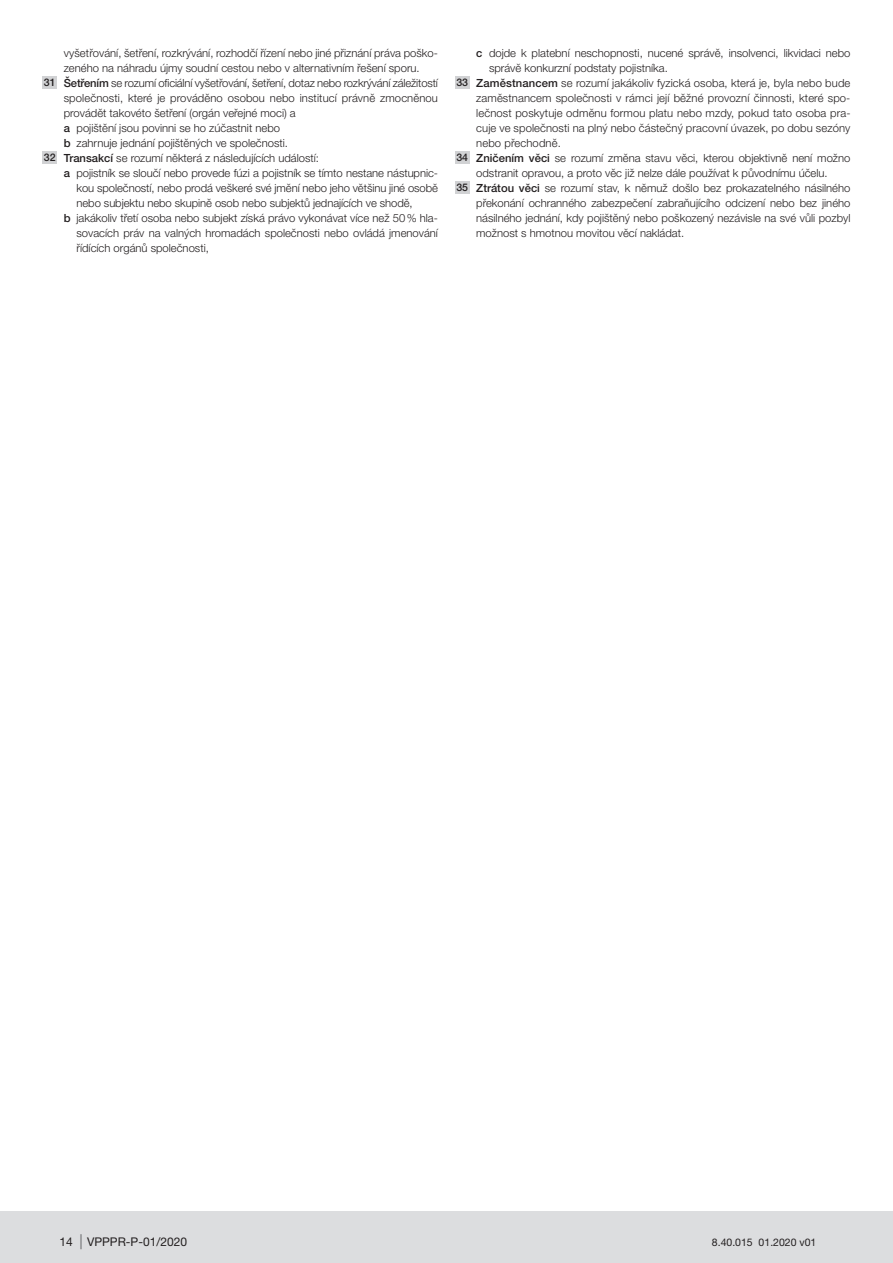
<style>
.page{position:relative;width:893px;height:1263px;background:#fff}
.page>*{position:absolute;margin:0;border:0;box-sizing:border-box;transform-origin:0 0}
.t1{font:12px "Helvetica Neue LT Pro";color:#231f20}
.t2{font:300 11.25px "Helvetica Neue LT Pro";color:#231f20}
.t3{font:10.5px "Helvetica Neue LT Pro";color:#231f20}
.s1{font-weight:500;font-size:10.5px}
.s2{font-weight:500}
.s3{font-size:15px;color:#6c6d70}
</style>
<div class="page">
<div style="left:0;top:1212px;width:893px;height:51px;background:#dcdddf"></div>
<div style="left:43px;top:76px;width:14px;height:13px;background:#d1d2d4"></div>
<div style="left:43px;top:151px;width:14px;height:13px;background:#d1d2d4"></div>
<div style="left:455px;top:76px;width:15px;height:13px;background:#d1d2d4"></div>
<div style="left:455px;top:151px;width:15px;height:13px;background:#d1d2d4"></div>
<div style="left:455px;top:181px;width:15px;height:13px;background:#d1d2d4"></div>
<p class="t2" style="left:64px;top:46px;width:376px">vyšetřování, šetření, rozkrývání, rozhodčí řízení nebo jiné přiznání práva poško-</p>
<p class="t2" style="left:64px;top:61px;width:357px">zeného na náhradu újmy soudní cestou nebo v alternativním řešení sporu.</p>
<p class="t2" style="left:44px;top:76px;width:396px"><span class="s1">31</span> <span class="s2">Šetřením</span> se rozumí oficiální vyšetřování, šetření, dotaz nebo rozkrývání záležitostí</p>
<p class="t2" style="left:64px;top:91px;width:376px">společnosti, které je prováděno osobou nebo institucí právně zmocněnou</p>
<p class="t2" style="left:64px;top:106px;width:233px">provádět takovéto šetření (orgán veřejné moci) a</p>
<p class="t2" style="left:64px;top:121px;width:218px"><span class="s2">a</span> pojištění jsou povinni se ho zúčastnit nebo</p>
<p class="t2" style="left:64px;top:136px;width:226px"><span class="s2">b</span> zahrnuje jednání pojištěných ve společnosti.</p>
<p class="t2" style="left:44px;top:151px;width:277px"><span class="s1">32</span> <span class="s2">Transakcí</span> se rozumí některá z následujících událostí:</p>
<p class="t2" style="left:64px;top:166px;width:376px"><span class="s2">a</span> pojistník se sloučí nebo provede fúzi a pojistník se tímto nestane nástupnic-</p>
<p class="t2" style="left:77px;top:181px;width:363px">kou společností, nebo prodá veškeré své jmění nebo jeho většinu jiné osobě</p>
<p class="t2" style="left:77px;top:196px;width:338px">nebo subjektu nebo skupině osob nebo subjektů jednajících ve shodě,</p>
<p class="t2" style="left:64px;top:211px;width:376px"><span class="s2">b</span> jakákoliv třetí osoba nebo subjekt získá právo vykonávat více než 50 % hla-</p>
<p class="t2" style="left:77px;top:226px;width:363px">sovacích práv na valných hromadách společnosti nebo ovládá jmenování</p>
<p class="t2" style="left:77px;top:241px;width:134px">řídících orgánů společnosti,</p>
<p class="t2" style="left:476px;top:46px;width:376px"><span class="s2">c</span> dojde k platební neschopnosti, nucené správě, insolvenci, likvidaci nebo</p>
<p class="t2" style="left:489px;top:61px;width:180px">správě konkurzní podstaty pojistníka.</p>
<p class="t2" style="left:456px;top:76px;width:396px"><span class="s1">33</span> <span class="s2">Zaměstnancem</span> se rozumí jakákoliv fyzická osoba, která je, byla nebo bude</p>
<p class="t2" style="left:476px;top:91px;width:376px">zaměstnancem společnosti v rámci její běžné provozní činnosti, které spo-</p>
<p class="t2" style="left:476px;top:106px;width:376px">lečnost poskytuje odměnu formou platu nebo mzdy, pokud tato osoba pra-</p>
<p class="t2" style="left:476px;top:121px;width:376px">cuje ve společnosti na plný nebo částečný pracovní úvazek, po dobu sezóny</p>
<p class="t2" style="left:476px;top:136px;width:86px">nebo přechodně.</p>
<p class="t2" style="left:456px;top:151px;width:396px"><span class="s1">34</span> <span class="s2">Zničením věci</span> se rozumí změna stavu věci, kterou objektivně není možno</p>
<p class="t2" style="left:476px;top:166px;width:353px">odstranit opravou, a proto věc již nelze dále používat k původnímu účelu.</p>
<p class="t2" style="left:456px;top:181px;width:396px"><span class="s1">35</span> <span class="s2">Ztrátou věci</span> se rozumí stav, k němuž došlo bez prokazatelného násilného</p>
<p class="t2" style="left:476px;top:196px;width:376px">překonání ochranného zabezpečení zabraňujícího odcizení nebo bez jiného</p>
<p class="t2" style="left:476px;top:211px;width:376px">násilného jednání, kdy pojištěný nebo poškozený nezávisle na své vůli pozbyl</p>
<p class="t2" style="left:476px;top:226px;width:209px">možnost s hmotnou movitou věcí nakládat.</p>
<p class="t1" style="left:60px;top:1234px;width:129px">14 <span class="s3">|</span> VPPPR-P-01/2020</p>
<p class="t3" style="left:712px;top:1236px;width:106px">8.40.015 01.2020 v01</p>
</div>
